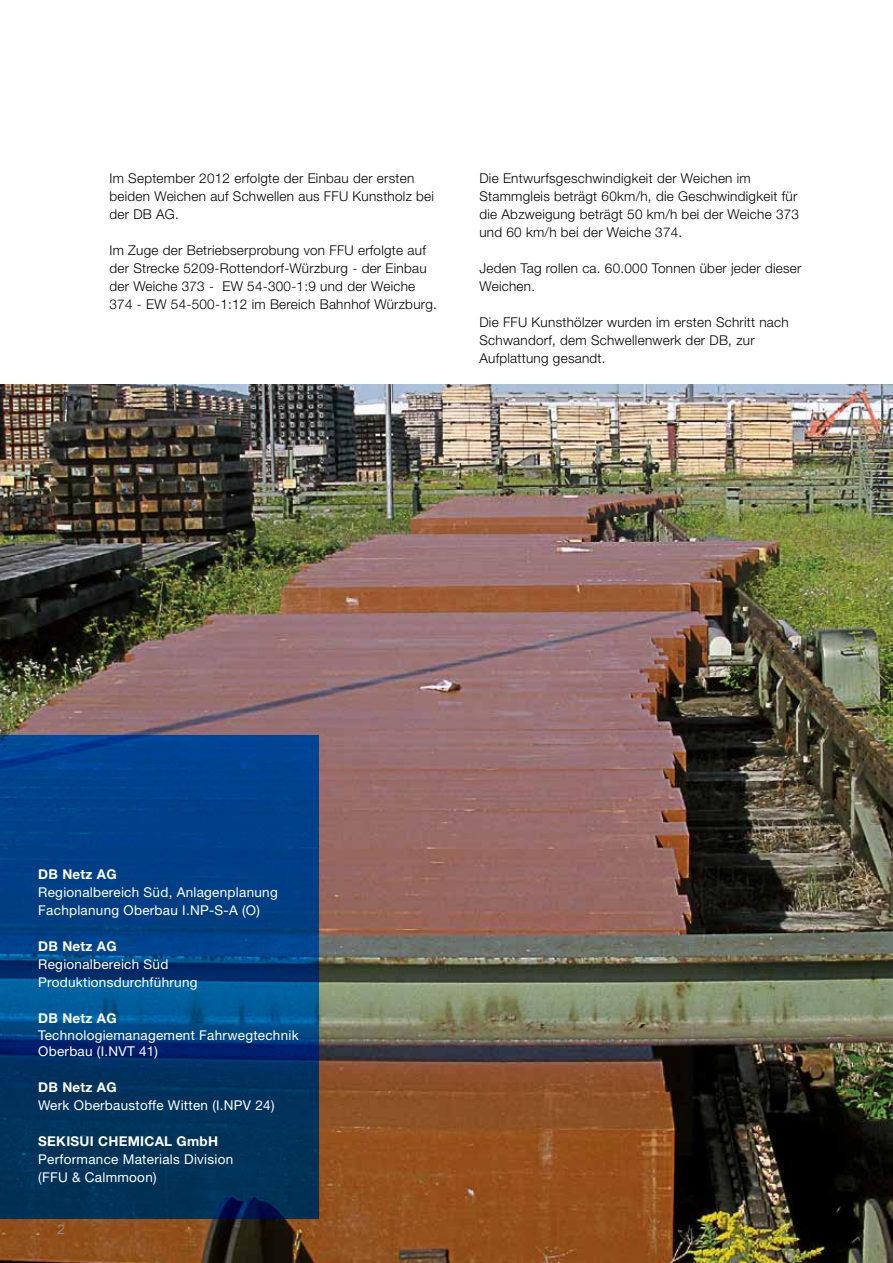
<style>
.page{position:relative;width:893px;height:1263px;background:#fff}
.page>*{position:absolute;margin:0;border:0;box-sizing:border-box;transform-origin:0 0}
.t1{font:300 13.5px/18px "Helvetica Neue LT Std";letter-spacing:.02em;color:#000}
.t2{font:13.5px/18px "Helvetica Neue LT Std";letter-spacing:.02em;color:#fff}
.t3{font:700 13.5px "Helvetica Neue LT Std";letter-spacing:.02em;color:#fff}
.t4{font:300 13.5px "Helvetica Neue LT Std";color:#949ba7}
</style>
<div class="page">
<img style="left:0;top:384px;width:893px;height:879px">
<p class="t1" style="left:109px;top:169px;width:326px">Im September 2012 erfolgte der Einbau der ersten beiden Weichen auf Schwellen aus FFU Kunstholz bei der DB AG.</p>
<p class="t1" style="left:109px;top:241px;width:329px">Im Zuge der Betriebserprobung von FFU erfolgte auf der Strecke 5209-Rottendorf-Würzburg - der Einbau der Weiche 373 - EW 54-300-1:9 und der Weiche 374 - EW 54-500-1:12 im Bereich Bahnhof Würzburg.</p>
<p class="t1" style="left:479px;top:169px;width:321px">Die Entwurfsgeschwindigkeit der Weichen im Stammgleis beträgt 60km/h, die Geschwindigkeit für die Abzweigung beträgt 50 km/h bei der Weiche 373 und 60 km/h bei der Weiche 374.</p>
<p class="t1" style="left:479px;top:259px;width:323px">Jeden Tag rollen ca. 60.000 Tonnen über jeder dieser<br>Weichen.</p>
<p class="t1" style="left:479px;top:313px;width:311px">Die FFU Kunsthölzer wurden im ersten Schritt nach<br>Schwandorf, dem Schwellenwerk der DB, zur<br>Aufplattung gesandt.</p>
<p class="t3" style="left:38px;top:866px;width:80px">DB Netz AG</p>
<p class="t2" style="left:38px;top:883px;width:241px">Regionalbereich Süd, Anlagenplanung<br>Fachplanung Oberbau I.NP-S-A (O)</p>
<p class="t3" style="left:38px;top:938px;width:80px">DB Netz AG</p>
<p class="t2" style="left:38px;top:955px;width:161px">Regionalbereich Süd<br>Produktionsdurchführung</p>
<p class="t3" style="left:38px;top:1010px;width:80px">DB Netz AG</p>
<p class="t2" style="left:38px;top:1026px;width:262px;line-height:16.5px">Technologiemanagement Fahrwegtechnik<br>Oberbau (I.NVT 41)</p>
<p class="t3" style="left:38px;top:1079px;width:80px">DB Netz AG</p>
<p class="t2" style="left:38px;top:1096px;width:238px">Werk Oberbaustoffe Witten (I.NPV 24)</p>
<p class="t3" style="left:38px;top:1133px;width:181px">SEKISUI CHEMICAL GmbH</p>
<p class="t2" style="left:38px;top:1150px;width:197px">Performance Materials Division (FFU &amp; Calmmoon)</p>
<p class="t4" style="left:57px;top:1221px;width:9px">2</p>
</div>
